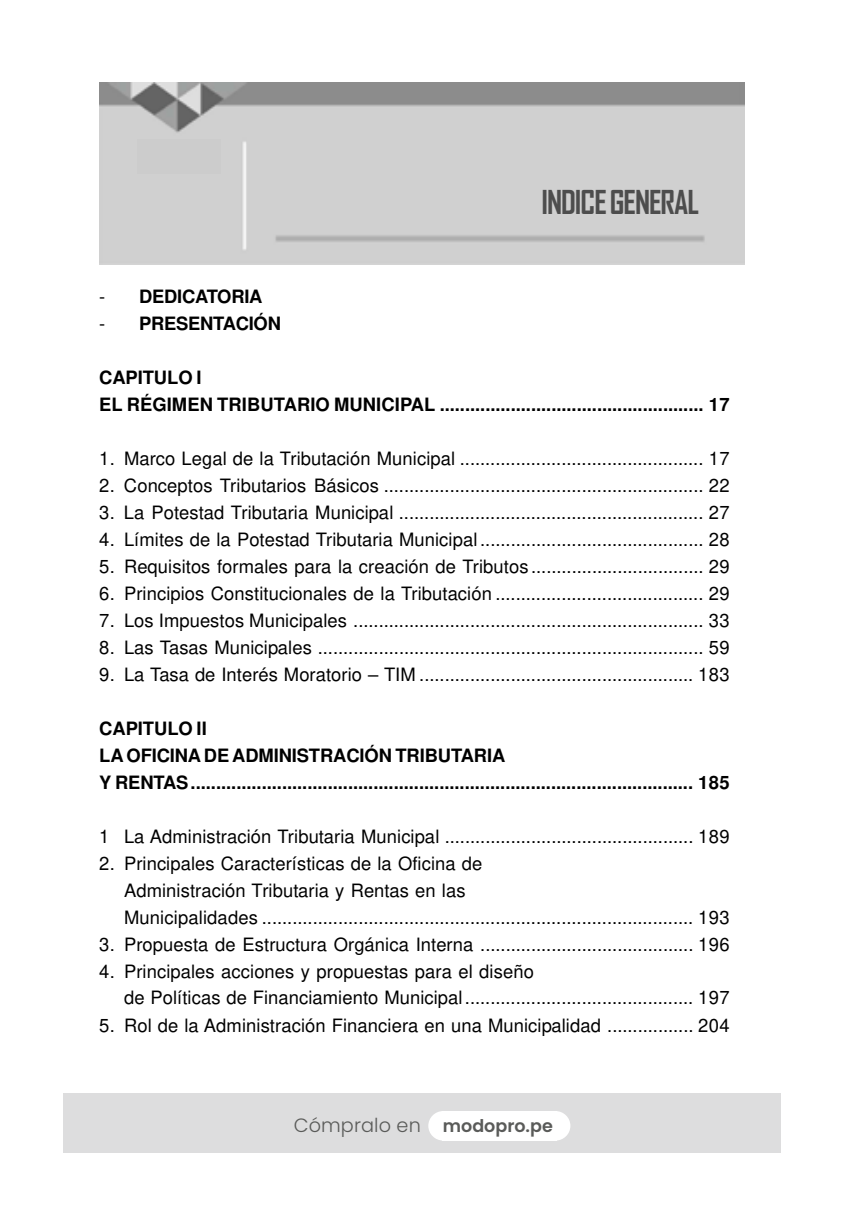
<style>
.page{position:relative;width:844px;height:1216px;background:#fff}
.page>*{position:absolute;margin:0;border:0;box-sizing:border-box;transform-origin:0 0}
.t1{font:700 31.5px "Agency FB";letter-spacing:-.03em;color:#4d4d4d}
.t2{font:300 19.25px "Poppins";letter-spacing:.005em;color:#5a5b59}
.t3{font:18.38px/26.9px "Helvetica";letter-spacing:.005em;color:#000}
.t4{font:700 18.38px/26.9px "Helvetica";letter-spacing:-.005em;color:#000}
.s1{font-weight:400}
.s2{font-weight:600;font-size:17.5px}
</style>
<div class="page">
<svg style="left:99px;top:82px;width:646px;height:20px"></svg>
<img style="left:99px;top:83px;width:645px;height:181px">
<div style="left:137px;top:139px;width:84px;height:35px;background:#ccc"></div>
<div style="left:63px;top:1093px;width:717px;height:59px;background:#ddddde"></div>
<div style="left:428px;top:1110px;width:30px;height:30px;background:#fff;border-radius:50%"></div>
<div style="left:540px;top:1110px;width:30px;height:30px;background:#fff;border-radius:50%"></div>
<div style="left:441px;top:1111px;width:115px;height:29px;background:#fff"></div>
<h1 class="t1" style="left:541px;top:183px;width:159px">INDICE GENERAL</h1>
<p class="t4" style="left:99px;top:283px;width:165px"><span class="s1">-</span> DEDICATORIA</p>
<p class="t4" style="left:99px;top:310px;width:183px"><span class="s1">-</span> PRESENTACIÓN</p>
<p class="t4" style="left:99px;top:364px;width:632px">CAPITULO I<br>EL RÉGIMEN TRIBUTARIO MUNICIPAL .................................................... 17</p>
<p class="t3" style="left:99px;top:445px;width:631px">1. Marco Legal de la Tributación Municipal ................................................ 17</p>
<p class="t3" style="left:99px;top:472px;width:632px">2. Conceptos Tributarios Básicos ............................................................... 22</p>
<p class="t3" style="left:99px;top:499px;width:632px">3. La Potestad Tributaria Municipal ............................................................ 27</p>
<p class="t3" style="left:99px;top:526px;width:632px">4. Límites de la Potestad Tributaria Municipal ............................................ 28</p>
<p class="t3" style="left:99px;top:553px;width:632px">5. Requisitos formales para la creación de Tributos .................................. 29</p>
<p class="t3" style="left:99px;top:580px;width:632px">6. Principios Constitucionales de la Tributación ......................................... 29</p>
<p class="t3" style="left:99px;top:607px;width:632px">7. Los Impuestos Municipales ..................................................................... 33</p>
<p class="t3" style="left:99px;top:633px;width:632px">8. Las Tasas Municipales ............................................................................ 59</p>
<p class="t3" style="left:99px;top:660px;width:632px">9. La Tasa de Interés Moratorio – TIM ...................................................... 183</p>
<p class="t4" style="left:99px;top:714px;width:631px">CAPITULO II<br>LA OFICINA DE ADMINISTRACIÓN TRIBUTARIA<br>Y RENTAS................................................................................................... 185</p>
<p class="t3" style="left:99px;top:822px;width:631px">1 La Administración Tributaria Municipal ................................................. 189</p>
<p class="t3" style="left:124px;top:849px;width:607px;text-indent:-25px">2. Principales Características de la Oficina de<br>Administración Tributaria y Rentas en las<br>Municipalidades ..................................................................................... 193</p>
<p class="t3" style="left:99px;top:930px;width:631px">3. Propuesta de Estructura Orgánica Interna .......................................... 196</p>
<p class="t3" style="left:124px;top:957px;width:607px;text-indent:-25px">4. Principales acciones y propuestas para el diseño<br>de Políticas de Financiamiento Municipal............................................. 197</p>
<p class="t3" style="left:99px;top:1011px;width:632px">5. Rol de la Administración Financiera en una Municipalidad ................. 204</p>
<p class="t2" style="left:294px;top:1113px;width:260px">Cómpralo en <span class="s2">modopro.pe</span></p>
</div>
